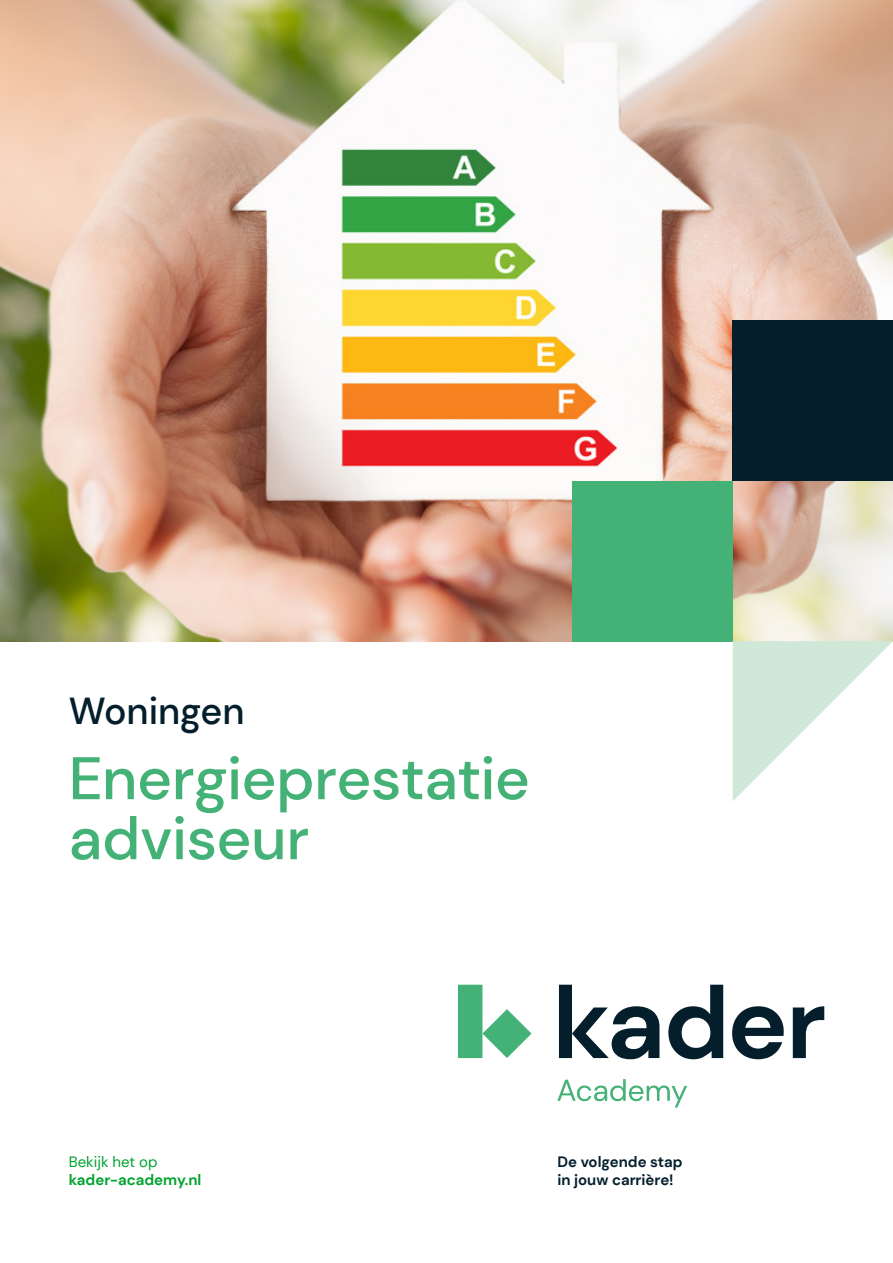
<style>
.page{position:relative;width:893px;height:1263px;background:#fff}
.page>*{position:absolute;margin:0;border:0;box-sizing:border-box;transform-origin:0 0}
.t1{font:500 60px/60px "DM Sans";letter-spacing:-.01em;color:#44b276}
.t2{font:500 37.5px "DM Sans";color:#041e2b}
.t3{font:700 15px/18px "DM Sans";color:#041e2b}
.t4{font:700 15px "DM Sans";color:#00a32f}
.t5{font:15px "DM Sans";color:#00a32f}
</style>
<div class="page">
<img style="left:0;top:0;width:893px;height:641px">
<div style="left:572px;top:481px;width:161px;height:160px;background:#44b276"></div>
<div style="left:733px;top:321px;width:160px;height:160px;background:#041e2b"></div>
<svg style="left:733px;top:641px;width:160px;height:160px"></svg>
<svg style="left:559px;top:985px;width:100px;height:74px"></svg>
<svg style="left:668px;top:985px;width:55px;height:74px"></svg>
<svg style="left:732px;top:1006px;width:52px;height:53px"></svg>
<svg style="left:793px;top:1006px;width:31px;height:52px"></svg>
<svg style="left:458px;top:985px;width:73px;height:73px"></svg>
<svg style="left:557px;top:1079px;width:130px;height:28px"></svg>
<h2 class="t2" style="left:69px;top:688px;width:177px">Woningen</h2>
<h1 class="t1" style="left:69px;top:748px;width:463px">Energieprestatie adviseur</h1>
<p class="t5" style="left:69px;top:1152px;width:90px">Bekijk het op</p>
<p class="t4" style="left:69px;top:1170px;width:134px">kader-academy.nl</p>
<p class="t3" style="left:557px;top:1152px;width:127px">De volgende stap in jouw carrière!</p>
</div>
